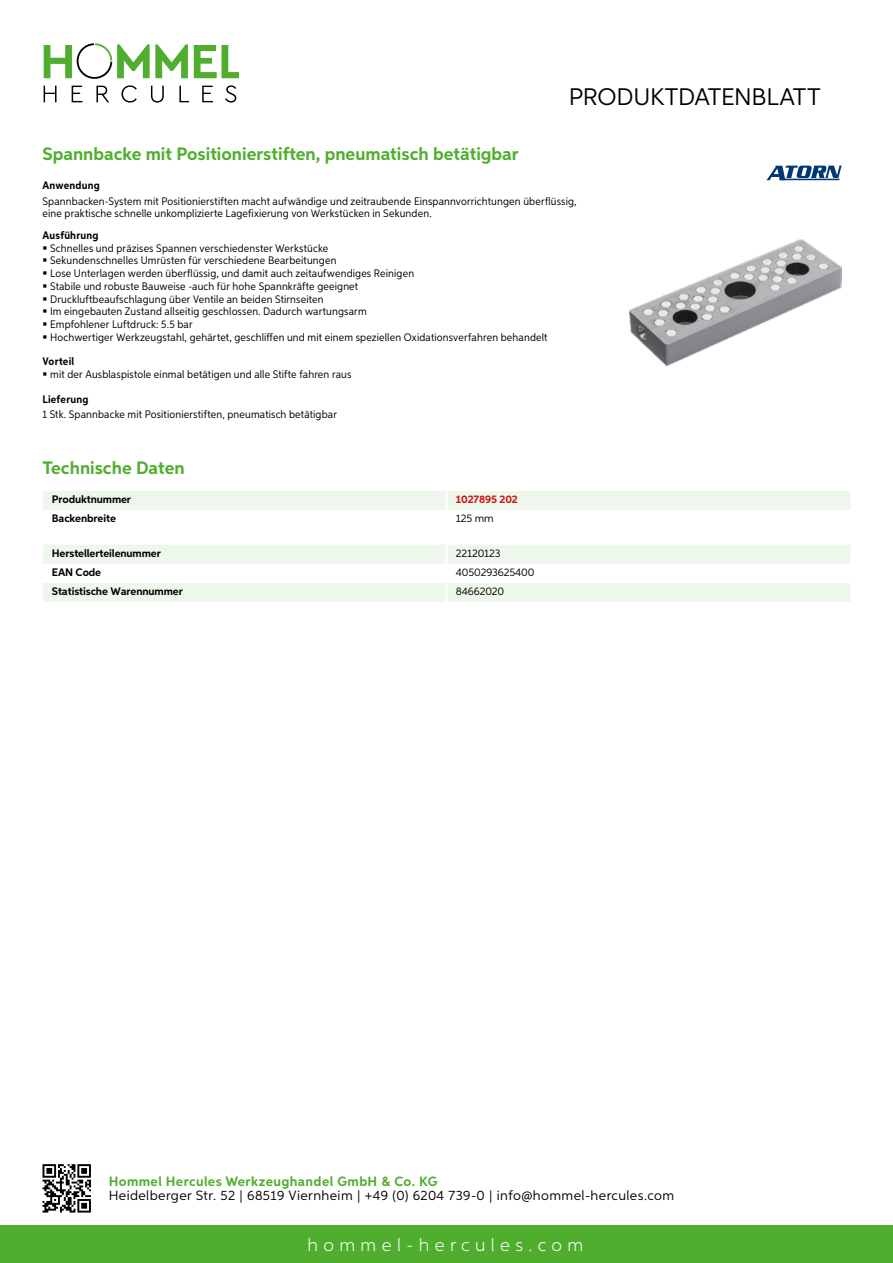
<style>
.page{position:relative;width:893px;height:1263px;background:#fff}
.page>*{position:absolute;margin:0;border:0;box-sizing:border-box;transform-origin:0 0}
.t1{font:24px "Aspira";letter-spacing:-.01em;color:#000}
.t2{font:700 18px "Aspira";color:#50ae2f}
.t3{font:300 18px "Aspira";letter-spacing:.3em;color:#fff}
.t4{font:13.5px "Aspira";letter-spacing:.03em;color:#000}
.t5{font:700 13.5px "Aspira";letter-spacing:.03em;color:#50ae2f}
.t6{font:10.95px/12.8px "Aspira Nar";letter-spacing:.015em;color:#000}
.t7{font:700 10.95px "Aspira";letter-spacing:-.01em;color:#000}
.t8{font:700 10.95px "Aspira Nar";letter-spacing:.02em;color:#000}
.t9{font:10.95px "Aspira";letter-spacing:-.01em;color:#000}
.t10{font:700 10.95px "Aspira";letter-spacing:-.01em;color:#cd1013}
</style>
<div class="page">
<div style="left:0;top:1226px;width:893px;height:37px;background:#50ae2f"></div>
<svg style="left:43px;top:1164px;width:48px;height:48px"></svg>
<svg style="left:194px;top:45px;width:45px;height:33px"></svg>
<svg style="left:44px;top:43px;width:144px;height:36px"></svg>
<svg style="left:44px;top:86px;width:13px;height:16px"></svg>
<svg style="left:72px;top:86px;width:10px;height:16px"></svg>
<svg style="left:96px;top:86px;width:13px;height:16px"></svg>
<svg style="left:121px;top:85px;width:16px;height:18px"></svg>
<svg style="left:151px;top:86px;width:13px;height:17px"></svg>
<svg style="left:179px;top:86px;width:10px;height:16px"></svg>
<svg style="left:202px;top:86px;width:11px;height:16px"></svg>
<svg style="left:225px;top:85px;width:11px;height:18px"></svg>
<div style="left:43px;top:491px;width:807px;height:19px;background:#eef7eb"></div>
<svg style="left:43px;top:545px;width:807px;height:57px"></svg>
<hr style="left:445px;top:583px;width:3px;height:19px;background:#fff">
<img style="left:629px;top:239px;width:213px;height:126px">
<svg style="left:766px;top:166px;width:76px;height:14px"></svg>
<h1 class="t1" style="left:569px;top:82px;width:253px">Produktdatenblatt</h1>
<h2 class="t2" style="left:43px;top:142px;width:478px">Spannbacke mit Positionierstiften, pneumatisch betätigbar</h2>
<p class="t8" style="left:43px;top:179px;width:59px">Anwendung</p>
<p class="t6" style="left:43px;top:195px;width:536px;line-height:12px">Spannbacken-System mit Positionierstiften macht aufwändige und zeitraubende Einspannvorrichtungen überflüssig, eine praktische schnelle unkomplizierte Lagefixierung von Werkstücken in Sekunden.</p>
<p class="t8" style="left:43px;top:228px;width:58px">Ausführung</p>
<p class="t6" style="left:50px;top:241px;width:499px">Schnelles und präzises Spannen verschiedenster Werkstücke<br>Sekundenschnelles Umrüsten für verschiedene Bearbeitungen<br>Lose Unterlagen werden überflüssig, und damit auch zeitaufwendiges Reinigen<br>Stabile und robuste Bauweise -auch für hohe Spannkräfte geeignet<br>Druckluftbeaufschlagung über Ventile an beiden Stirnseiten<br>Im eingebauten Zustand allseitig geschlossen. Dadurch wartungsarm<br>Empfohlener Luftdruck: 5.5 bar<br>Hochwertiger Werkzeugstahl, gehärtet, geschliffen und mit einem speziellen Oxidationsverfahren behandelt</p>
<p class="t8" style="left:43px;top:355px;width:33px">Vorteil</p>
<p class="t6" style="left:50px;top:368px;width:303px">mit der Ausblaspistole einmal betätigen und alle Stifte fahren raus</p>
<p class="t8" style="left:43px;top:393px;width:47px">Lieferung</p>
<p class="t6" style="left:43px;top:408px;width:296px">1 Stk. Spannbacke mit Positionierstiften, pneumatisch betätigbar</p>
<h2 class="t2" style="left:43px;top:457px;width:144px">Technische Daten</h2>
<p class="t7" style="left:52px;top:492px;width:81px">Produktnummer</p>
<p class="t10" style="left:456px;top:492px;width:64px">1027895 202</p>
<p class="t7" style="left:52px;top:512px;width:66px">Backenbreite</p>
<p class="t9" style="left:456px;top:512px;width:39px">125 mm</p>
<p class="t7" style="left:52px;top:546px;width:111px">Herstellerteilenummer</p>
<p class="t9" style="left:456px;top:546px;width:46px">22120123</p>
<p class="t7" style="left:52px;top:565px;width:51px">EAN Code</p>
<p class="t9" style="left:456px;top:565px;width:80px">4050293625400</p>
<p class="t7" style="left:52px;top:584px;width:132px">Statistische Warennummer</p>
<p class="t9" style="left:456px;top:584px;width:50px">84662020</p>
<p class="t5" style="left:109px;top:1172px;width:330px">Hommel Hercules Werkzeughandel GmbH &amp; Co. KG</p>
<p class="t4" style="left:109px;top:1187px;width:567px">Heidelberger Str. 52 | 68519 Viernheim | +49 (0) 6204 739-0 | info@hommel-hercules.com</p>
<h2 class="t3" style="left:307px;top:1234px;width:277px">hommel-hercules.com</h2>
</div>
